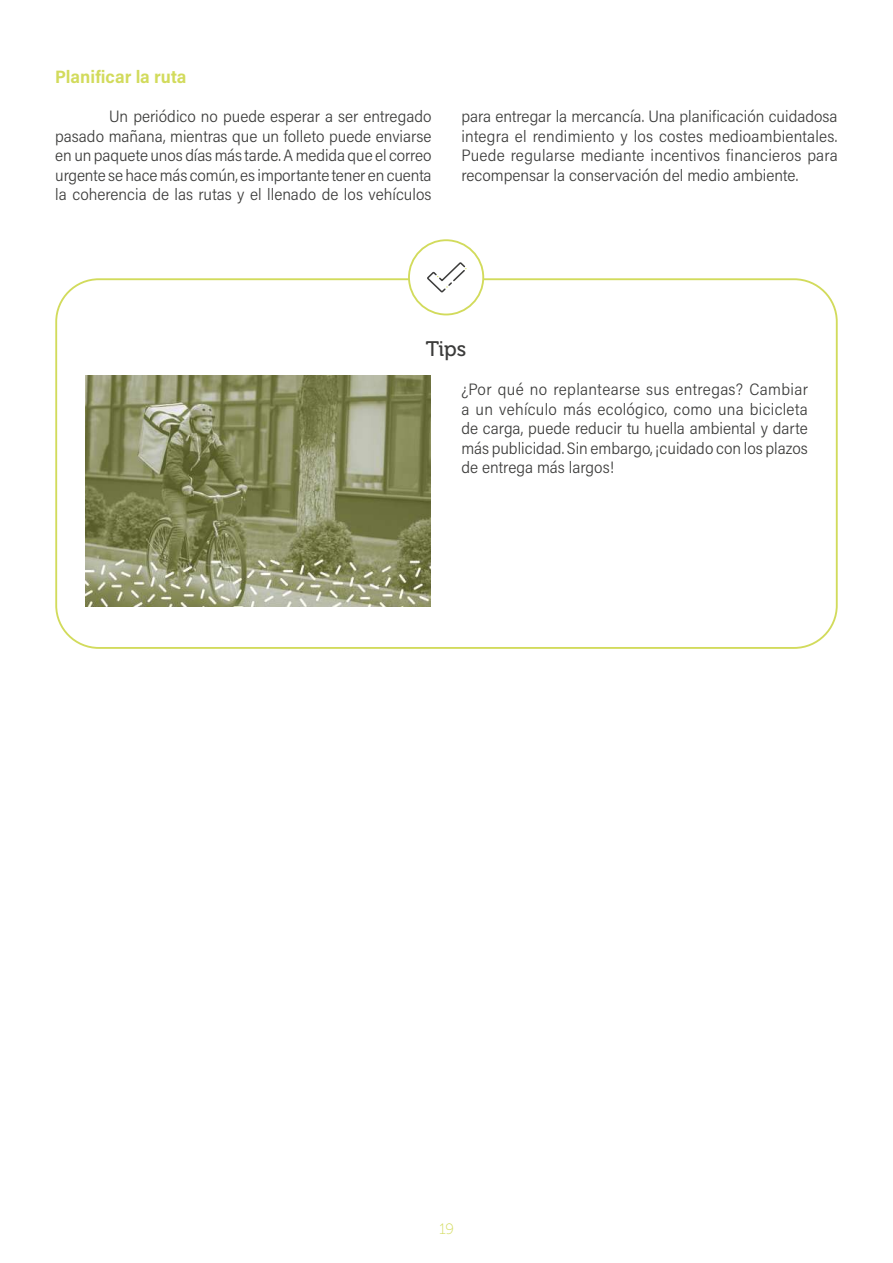
<style>
.page{position:relative;width:893px;height:1263px;background:#fff}
.page>*{position:absolute;margin:0;border:0;box-sizing:border-box;transform-origin:0 0}
.t1{font:21px "Museo 500";color:#3c3c3b}
.t2{font:700 18px "Acumin Pro Semi Cond";color:#d2db5c}
.t3{font:300 16.5px/19.5px "Acumin Pro Semi Cond";color:#3c3c3b;text-align:justify}
.t4{font:15px "Museo 100";color:#d2db5c}
</style>
<div class="page">
<div style="left:55px;top:278px;width:783px;height:371px;border:2px solid #d2db5c;border-radius:43px"></div>
<div style="left:409px;top:240px;width:74px;height:74px;background:#fff;border-radius:50%"></div>
<div style="left:408px;top:239px;width:76px;height:76px;border:2px solid #d2db5c;border-radius:50%"></div>
<svg style="left:427px;top:262px;width:39px;height:31px"></svg>
<img style="left:86px;top:376px;width:345px;height:230px">
<p class="t2" style="left:55px;top:64px;width:133px">Planificar la ruta</p>
<p class="t3" style="left:55px;top:106px;width:378px;text-indent:54px">Un periódico no puede esperar a ser entregado pasado mañana, mientras que un folleto puede enviarse en un paquete unos días más tarde. A medida que el correo urgente se hace más común, es importante tener en cuenta la coherencia de las rutas y el llenado de los vehículos</p>
<p class="t3" style="left:461px;top:106px;width:378px">para entregar la mercancía. Una planificación cuidadosa integra el rendimiento y los costes medioambientales.<br>Puede regularse mediante incentivos financieros para recompensar la conservación del medio ambiente.</p>
<p class="t1" style="left:426px;top:338px;width:42px">Tips</p>
<p class="t3" style="left:461px;top:379px;width:348px">¿Por qué no replantearse sus entregas? Cambiar a un vehículo más ecológico, como una bicicleta de carga, puede reducir tu huella ambiental y darte más publicidad. Sin embargo, ¡cuidado con los plazos de entrega más largos!</p>
<p class="t4" style="left:439px;top:1221px;width:16px">19</p>
</div>
